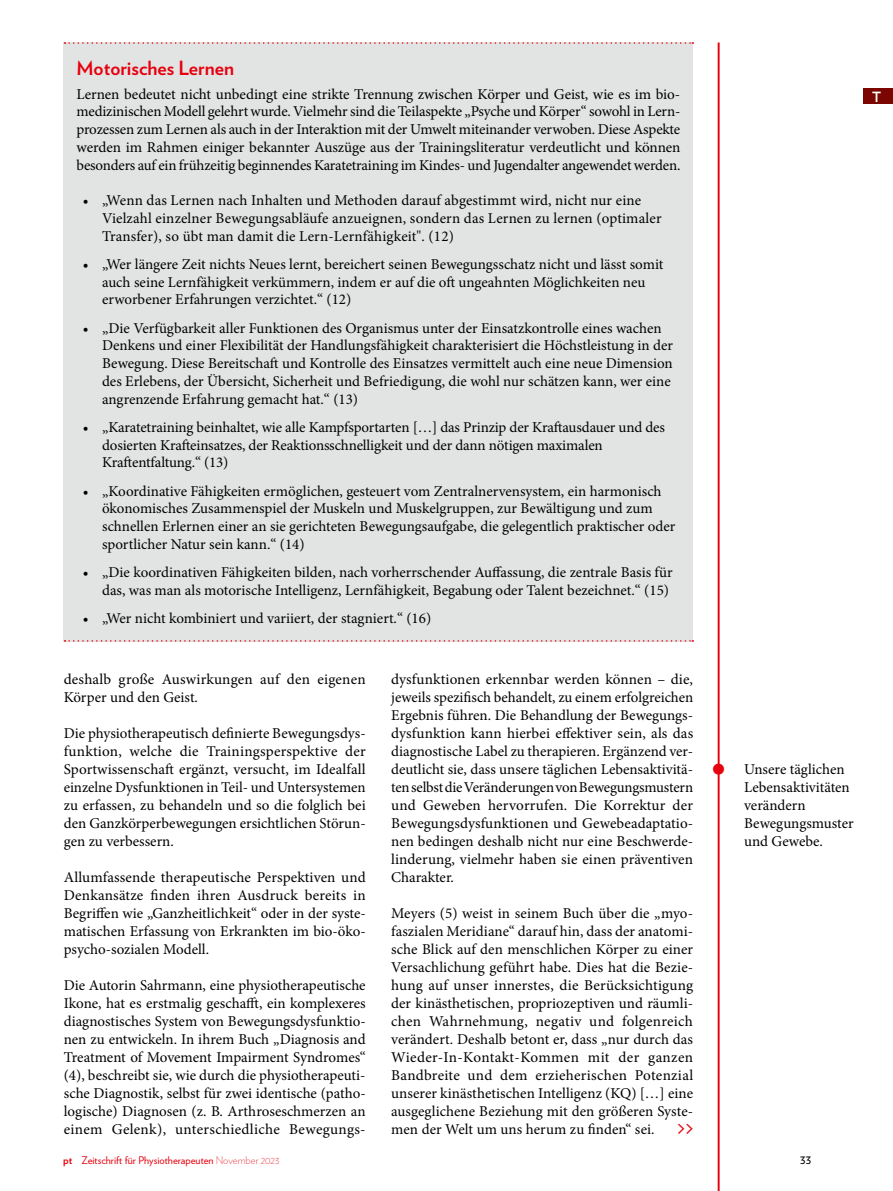
<style>
.page{position:relative;width:893px;height:1191px;background:#fff}
.page>*{position:absolute;margin:0;border:0;box-sizing:border-box;transform-origin:0 0}
.t1{font:700 19.5px "Verlag";color:#e7000e}
.t2{font:15px/18px "Minion Pro";color:#000}
.t3{font:700 14.1px "Verlag";color:#fff}
.t4{font:13.05px "Verlag";color:#000}
.t5{font:10.5px "Verlag";color:#e7000e}
.s1{font-family:"Pflaum Dekorativ";font-size:19.5px;color:#e7000e}
.s2{font-weight:700}
.s3{font-weight:700;color:#fff}
.s4{font-weight:200}
</style>
<div class="page">
<hr style="left:718px;top:43px;width:2px;height:1148px;background:#e7000e">
<div style="left:863px;top:89px;width:30px;height:15px;background:#7b0500"></div>
<div style="left:64px;top:42px;width:629px;height:51px;background:#e2e3e3"></div>
<svg style="left:65px;top:42px;width:628px;height:2px"></svg>
<div style="left:64px;top:80px;width:629px;height:108px;background:#e2e3e3"></div>
<div style="left:64px;top:187px;width:629px;height:72px;background:#e2e3e3"></div>
<div style="left:64px;top:251px;width:629px;height:72px;background:#e2e3e3"></div>
<div style="left:64px;top:314px;width:629px;height:108px;background:#e2e3e3"></div>
<div style="left:64px;top:413px;width:629px;height:72px;background:#e2e3e3"></div>
<div style="left:64px;top:477px;width:629px;height:90px;background:#e2e3e3"></div>
<div style="left:64px;top:559px;width:629px;height:54px;background:#e2e3e3"></div>
<div style="left:64px;top:605px;width:629px;height:36px;background:#e2e3e3"></div>
<svg style="left:65px;top:640px;width:628px;height:1px"></svg>
<h1 class="t1" style="left:77px;top:52px;width:159px">Motorisches Lernen</h1>
<p class="t2" style="left:77px;top:85px;width:605px;text-align:justify">Lernen bedeutet nicht unbedingt eine strikte Trennung zwischen Körper und Geist, wie es im bio&shy;medizinischen Modell gelehrt wurde. Vielmehr sind die Teilaspekte „Psyche und Körper“ sowohl in Lern&shy;prozessen zum Lernen als auch in der Interaktion mit der Umwelt miteinander verwoben. Diese Aspekte werden im Rahmen einiger bekannter Auszüge aus der Trainingsliteratur verdeutlicht und können besonders auf ein frühzeitig beginnendes Karatetraining im Kindes- und Jugendalter angewendet werden.</p>
<p class="t2" style="left:102px;top:192px;width:561px;text-indent:-19px">• „Wenn das Lernen nach Inhalten und Methoden darauf abgestimmt wird, nicht nur eine<br>Vielzahl einzelner Bewegungsabläufe anzueignen, sondern das Lernen zu lernen (optimaler<br>Transfer), so übt man damit die Lern-Lernfähigkeit". (12)</p>
<p class="t2" style="left:102px;top:255px;width:563px;text-indent:-19px">• „Wer längere Zeit nichts Neues lernt, bereichert seinen Bewegungsschatz nicht und lässt somit auch seine Lernfähigkeit verkümmern, indem er auf die oft ungeahnten Möglichkeiten neu erworbener Erfahrungen verzichtet.“ (12)</p>
<p class="t2" style="left:102px;top:319px;width:572px;text-indent:-19px">• „Die Verfügbarkeit aller Funktionen des Organismus unter der Einsatzkontrolle eines wachen Denkens und einer Flexibilität der Handlungsfähigkeit charakterisiert die Höchstleistung in der Bewegung. Diese Bereitschaft und Kontrolle des Einsatzes vermittelt auch eine neue Dimension des Erlebens, der Übersicht, Sicherheit und Befriedigung, die wohl nur schätzen kann, wer eine angrenzende Erfahrung gemacht hat.“ (13)</p>
<p class="t2" style="left:102px;top:418px;width:564px;text-indent:-19px">• „Karatetraining beinhaltet, wie alle Kampfsportarten […] das Prinzip der Kraftausdauer und des dosierten Krafteinsatzes, der Reaktionsschnelligkeit und der dann nötigen maximalen<br>Kraftentfaltung.“ (13)</p>
<p class="t2" style="left:102px;top:482px;width:575px;text-indent:-19px">• „Koordinative Fähigkeiten ermöglichen, gesteuert vom Zentralnervensystem, ein harmonisch ökonomisches Zusammenspiel der Muskeln und Muskelgruppen, zur Bewältigung und zum schnellen Erlernen einer an sie gerichteten Bewegungsaufgabe, die gelegentlich praktischer oder sportlicher Natur sein kann.“ (14)</p>
<p class="t2" style="left:83px;top:563px;width:591px;text-align:right">• „Die koordinativen Fähigkeiten bilden, nach vorherrschender Auffassung, die zentrale Basis für das, was man als motorische Intelligenz, Lernfähigkeit, Begabung oder Talent bezeichnet.“ (15)</p>
<p class="t2" style="left:83px;top:609px;width:350px">• „Wer nicht kombiniert und variiert, der stagniert.“ (16)</p>
<p class="t2" style="left:64px;top:670px;width:303px">deshalb große Auswirkungen auf den eigenen<br>Körper und den Geist.</p>
<p class="t2" style="left:64px;top:724px;width:304px;text-align:justify">Die physiotherapeutisch definierte Bewegungsdys&shy;funktion, welche die Trainingsperspektive der Sportwissenschaft ergänzt, versucht, im Idealfall einzelne Dysfunktionen in Teil- und Untersystemen zu erfassen, zu behandeln und so die folglich bei den Ganzkörperbewegungen ersichtlichen Störun&shy;gen zu verbessern.</p>
<p class="t2" style="left:64px;top:868px;width:304px;text-align:justify">Allumfassende therapeutische Perspektiven und Denkansätze finden ihren Ausdruck bereits in Begriffen wie „Ganzheitlichkeit“ oder in der syste&shy;matischen Erfassung von Erkrankten im bio-öko&shy;psycho-sozialen Modell.</p>
<p class="t2" style="left:64px;top:976px;width:303px;text-align:justify">Die Autorin Sahrmann, eine physiotherapeutische Ikone, hat es erstmalig geschafft, ein komplexeres diagnostisches System von Bewegungsdysfunktio&shy;nen zu entwickeln. In ihrem Buch „Diagnosis and Treatment of Movement Impairment Syndromes“ (4), beschreibt sie, wie durch die physiotherapeuti&shy;sche Diagnostik, selbst für zwei identische (patho&shy;logische) Diagnosen (z. B. Arthroseschmerzen an einem Gelenk), unterschiedliche Bewegungs-</p>
<p class="t2" style="left:391px;top:670px;width:303px;text-align:justify">dysfunktionen erkennbar werden können – die, jeweils spezifisch behandelt, zu einem erfolgreichen Ergebnis führen. Die Behandlung der Bewegungs&shy;dysfunktion kann hierbei effektiver sein, als das diagnostische Label zu therapieren. Ergänzend ver&shy;deutlicht sie, dass unsere täglichen Lebensaktivitä&shy;ten selbst die Veränderungen von Bewegungsmustern und Geweben hervorrufen. Die Korrektur der Bewegungsdysfunktionen und Gewebeadaptatio&shy;nen bedingen deshalb nicht nur eine Beschwerde&shy;linderung, vielmehr haben sie einen präventiven Charakter.</p>
<p class="t2" style="left:391px;top:904px;width:304px;text-align:justify">Meyers (5) weist in seinem Buch über die „myo&shy;faszialen Meridiane“ darauf hin, dass der anatomi&shy;sche Blick auf den menschlichen Körper zu einer Versachlichung geführt habe. Dies hat die Bezie&shy;hung auf unser innerstes, die Berücksichtigung der kinästhetischen, propriozeptiven und räumli&shy;chen Wahrnehmung, negativ und folgenreich verändert. Deshalb betont er, dass „nur durch das Wieder-In-Kontakt-Kommen mit der ganzen Bandbreite und dem erzieherischen Potenzial unserer kinästhetischen Intelligenz (KQ) […] eine ausgeglichene Beziehung mit den größeren Syste&shy;men der Welt um uns herum zu finden“ sei.</p>
<p class="t2" style="left:744px;top:760px;width:111px;text-indent:-31px"><span class="s1">❐</span> Unsere täglichen<br>Lebensaktivitäten verändern<br>Bewegungsmuster und Gewebe.</p>
<p class="t5" style="left:63px;top:1152px;width:218px"><span class="s2">pt</span><span class="s3">pt</span>Zeitschrift für Physiotherapeuten <span class="s4">November 2023</span></p>
<p class="t4" style="left:800px;top:1149px;width:13px">33</p>
<p class="t3" style="left:872px;top:85px;width:11px">T</p>
</div>
